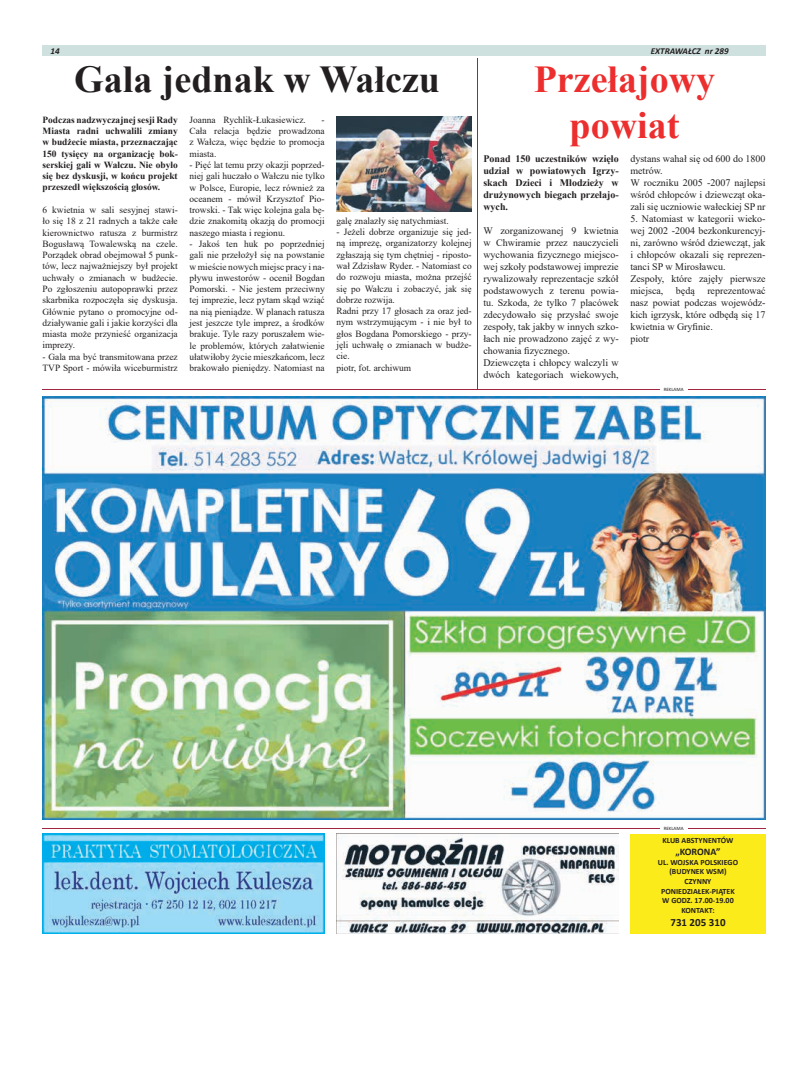
<style>
.page{position:relative;width:794px;height:1092px;background:#fff}
.page>*{position:absolute;margin:0;border:0;box-sizing:border-box;transform-origin:0 0}
.t1{font:700 38px "Times New Roman";color:#231f20}
.t2{font:700 38px/45.6px "Times New Roman";color:#ec2e2e;text-align:center}
.t3{font:700 11px "Calibri";color:#231f20}
.t4{font:10px/12px "Times New Roman";color:#231f20}
.t5{font:700 10px/12px "Times New Roman";color:#231f20;text-align:justify}
.t6{font:700 10px "Calibri";color:#231f20}
.t7{font:9.4px/11.3px "Times New Roman";color:#231f20;text-align:justify}
.t8{font:700 9.4px/11.3px "Times New Roman";color:#231f20;text-align:justify}
.t9{font:italic 700 9px "Calibri";color:#231f20}
.t10{font:700 8px/9.6px "Calibri";color:#231f20;text-align:center}
.t11{font:5px "Calibri";color:#231f20}
</style>
<div class="page">
<div style="left:43px;top:45px;width:722px;height:11px;background:#cfe1df"></div>
<img style="left:336px;top:833px;width:282px;height:100px">
<div style="left:630px;top:833px;width:135px;height:100px;background:#fceb1b"></div>
<img style="left:43px;top:833px;width:282px;height:100px">
<hr style="left:43px;top:827px;width:722px;height:1px;background:#a02540">
<div style="left:660px;top:825px;width:27px;height:5px;background:#fff"></div>
<hr style="left:43px;top:389px;width:722px;height:1px;background:#a02540">
<hr style="left:660px;top:387px;width:27px;height:4px;background:#fff">
<img style="left:336px;top:116px;width:136px;height:96px">
<hr style="left:477px;top:59px;width:1px;height:330px;background:#a02540">
<img style="left:43px;top:397px;width:722px;height:422px">
<p class="t9" style="left:50px;top:44px;width:11px">14</p>
<p class="t9" style="left:651px;top:44px;width:79px">EXTRAWAŁCZ nr 289</p>
<h1 class="t1" style="left:74px;top:52px;width:367px">Gala jednak w Wałczu</h1>
<p class="t8" style="left:43px;top:114px;width:137px">Podczas nadzwyczajnej sesji Rady Miasta radni uchwalili zmiany w budżecie miasta, przeznaczając 150 tysięcy na organizację bok&shy;serskiej gali w Wałczu. Nie obyło się bez dyskusji, w końcu projekt przeszedł większością głosów.</p>
<p class="t7" style="left:43px;top:204px;width:137px">6 kwietnia w sali sesyjnej stawi&shy;ło się 18 z 21 radnych a także całe kierownictwo ratusza z burmistrz Bogusławą Towalewską na czele.<br>Porządek obrad obejmował 5 punk&shy;tów, lecz najważniejszy był projekt uchwały o zmianach w budżecie.<br>Po zgłoszeniu autopoprawki przez skarbnika rozpoczęła się dyskusja.<br>Głównie pytano o promocyjne od&shy;działywanie gali i jakie korzyści dla miasta może przynieść organizacja imprezy.</p>
<p class="t7" style="left:43px;top:350px;width:137px">- Gala ma być transmitowana przez<br>TVP Sport - mówiła wiceburmistrz</p>
<p class="t7" style="left:189px;top:114px;width:118px">Joanna Rychlik-Łukasiewicz.</p>
<p class="t7" style="left:189px;top:114px;width:137px;text-indent:132px">- Cała relacja będzie prowadzona z Wałcza, więc będzie to promocja miasta.</p>
<p class="t7" style="left:189px;top:159px;width:137px">- Pięć lat temu przy okazji poprzed&shy;niej gali huczało o Wałczu nie tylko w Polsce, Europie, lecz również za oceanem - mówił Krzysztof Pio&shy;trowski. - Tak więc kolejna gala bę&shy;dzie znakomitą okazją do promocji naszego miasta i regionu.</p>
<p class="t7" style="left:189px;top:238px;width:137px">- Jakoś ten huk po poprzedniej gali nie przełożył się na powstanie w mieście nowych miejsc pracy i na&shy;pływu inwestorów - ocenił Bogdan Pomorski. - Nie jestem przeciwny tej imprezie, lecz pytam skąd wziąć na nią pieniądze. W planach ratusza jest jeszcze tyle imprez, a środków brakuje. Tyle razy poruszałem wie&shy;le problemów, których załatwienie ułatwiłoby życie mieszkańcom, lecz brakowało pieniędzy. Natomiast na</p>
<p class="t7" style="left:336px;top:215px;width:114px">galę znalazły się natychmiast.</p>
<p class="t7" style="left:336px;top:226px;width:137px;text-align:left">- Jeżeli dobrze organizuje się jed&shy;ną imprezę, organizatorzy kolejnej zgłaszają się tym chętniej - riposto&shy;wał Zdzisław Ryder. - Natomiast co do rozwoju miasta, można przejść się po Wałczu i zobaczyć, jak się dobrze rozwija.<br>Radni przy 17 głosach za oraz jed&shy;nym wstrzymującym - i nie był to głos Bogdana Pomorskiego - przy&shy;jęli uchwałę o zmianach w budże&shy;cie.<br>piotr, fot. archiwum</p>
<h1 class="t2" style="left:534px;top:56px;width:183px">Przełajowy powiat</h1>
<p class="t5" style="left:483px;top:152px;width:137px">Ponad 150 uczestników wzięło udział w powiatowych Igrzy&shy;skach Dzieci i Młodzieży w drużynowych biegach przełajo&shy;wych.</p>
<p class="t4" style="left:483px;top:224px;width:137px">W zorganizowanej 9 kwietnia w Chwiramie przez nauczycieli wychowania fizycznego miejsco&shy;wej szkoły podstawowej imprezie rywalizowały reprezentacje szkół podstawowych z terenu powia&shy;tu. Szkoda, że tylko 7 placówek zdecydowało się przysłać swoje zespoły, tak jakby w innych szko&shy;łach nie prowadzono zajęć z wy&shy;chowania fizycznego.<br>Dziewczęta i chłopcy walczyli w dwóch kategoriach wiekowych,</p>
<p class="t4" style="left:630px;top:152px;width:137px">dystans wahał się od 600 do 1800 metrów.<br>W roczniku 2005 -2007 najlepsi wśród chłopców i dziewcząt oka&shy;zali się uczniowie wałeckiej SP nr</p>
<p class="t4" style="left:630px;top:212px;width:137px">5. Natomiast w kategorii wieko&shy;wej 2002 -2004 bezkonkurencyj&shy;ni, zarówno wśród dziewcząt, jak i chłopców okazali się reprezen&shy;tanci SP w Mirosławcu.<br>Zespoły, które zajęły pierwsze miejsca, będą reprezentować nasz powiat podczas wojewódz&shy;kich igrzysk, które odbędą się 17 kwietnia w Gryfinie.<br>piotr</p>
<p class="t11" style="left:663px;top:385px;width:21px">REKLAMA</p>
<p class="t11" style="left:663px;top:824px;width:21px">REKLAMA</p>
<p class="t10" style="left:662px;top:835px;width:72px">KLUB ABSTYNENTÓW</p>
<p class="t6" style="left:675px;top:844px;width:46px">„KORONA”</p>
<p class="t10" style="left:658px;top:857px;width:82px">UL. WOJSKA POLSKIEGO (BUDYNEK WSM)<br>CZYNNY<br>PONIEDZIAŁEK-PIĄTEK<br>W GODZ. 17.00-19.00<br>KONTAKT:</p>
<p class="t3" style="left:670px;top:914px;width:57px">731 205 310</p>
</div>
